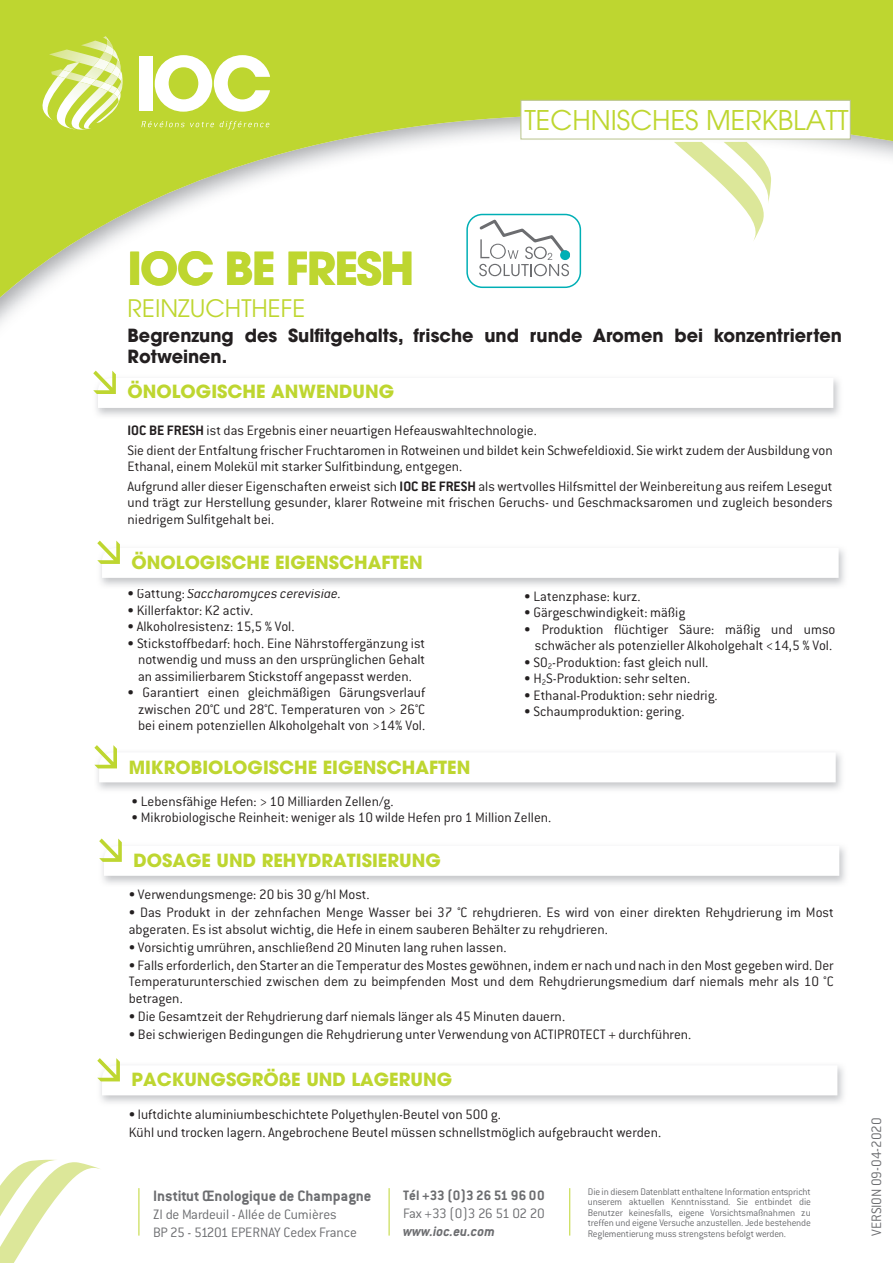
<style>
.page{position:relative;width:893px;height:1263px;background:#fff}
.page>*{position:absolute;margin:0;border:0;box-sizing:border-box;transform-origin:0 0}
.t1{font:700 45px "Avant Garde LT";letter-spacing:-.04em;color:#bed630}
.t2{font:27px "Avant Garde LT";color:#bed630}
.t3{font:24px "Avant Garde LT";color:#bed630}
.t4{font:700 18px "Avant Garde LT";color:#bed630}
.t5{font:700 18px/21.6px "Avant Garde LT";color:#231f20}
.t6{font:700 16.5px "Conduit ITC";color:#6c6d70}
.t7{font:300 15px/16.5px "Conduit ITC";color:#231f20}
.t8{font:300 15px/18px "Conduit ITC";letter-spacing:-.01em;color:#6c6d70}
.t9{font:italic 300 15px "Conduit ITC";color:#231f20}
.t10{font:700 15px "Conduit ITC";color:#6c6d70}
.t11{font:300 15px "Conduit ITC";letter-spacing:-.03em;color:#6c6d70}
.t12{font:italic 700 15px "Conduit ITC";color:#6c6d70}
.t13{font:300 10.5px/10.5px "Conduit ITC";letter-spacing:-.015em;color:#6c6d70;text-align:justify}
.s1{font-weight:700}
.s2{font-style:normal}
</style>
<div class="page">
<svg style="left:0;top:0;width:893px;height:324px"></svg>
<svg style="left:0;top:1160px;width:100px;height:103px"></svg>
<hr style="left:139px;top:1188px;width:1px;height:47px;background:#bed630">
<hr style="left:389px;top:1188px;width:1px;height:47px;background:#bed630">
<hr style="left:569px;top:1188px;width:1px;height:47px;background:#bed630">
<img style="left:49px;top:49px;width:6px;height:13px">
<img style="left:121px;top:75px;width:2px;height:54px">
<img style="left:113px;top:105px;width:8px;height:25px">
<img style="left:55px;top:36px;width:58px;height:94px">
<img style="left:93px;top:58px;width:6px;height:12px">
<img style="left:79px;top:76px;width:17px;height:9px">
<svg style="left:99px;top:36px;width:23px;height:69px;background:#dbe893"></svg>
<img style="left:39px;top:62px;width:40px;height:59px">
<svg style="left:58px;top:70px;width:13px;height:8px"></svg>
<svg style="left:141px;top:121px;width:73px;height:6px"></svg>
<svg style="left:220px;top:121px;width:49px;height:8px"></svg>
<div style="left:139px;top:56px;width:14px;height:55px;background:#fff"></div>
<svg style="left:155px;top:55px;width:115px;height:57px"></svg>
<img style="left:674px;top:142px;width:92px;height:100px">
<img style="left:724px;top:142px;width:47px;height:62px">
<svg style="left:93px;top:371px;width:740px;height:37px"></svg>
<svg style="left:99px;top:838px;width:740px;height:38px"></svg>
<svg style="left:97px;top:1058px;width:740px;height:37px"></svg>
<svg style="left:94px;top:745px;width:742px;height:37px"></svg>
<svg style="left:97px;top:541px;width:742px;height:37px"></svg>
<svg style="left:520px;top:98px;width:331px;height:42px"></svg>
<div style="left:466px;top:214px;width:115px;height:74px;border:2px solid #00afb5;border-radius:15px"></div>
<svg style="left:477px;top:217px;width:94px;height:59px"></svg>
<h2 class="t2" style="left:524px;top:104px;width:326px">TECHNISCHES MERKBLATT</h2>
<h1 class="t1" style="left:128px;top:239px;width:288px">IOC BE FRESH</h1>
<h3 class="t3" style="left:128px;top:294px;width:179px">REINZUCHTHEFE</h3>
<p class="t5" style="left:128px;top:324px;width:716px">Begrenzung des Sulfitgehalts, frische und runde Aromen bei konzentrierten<br>Rotweinen.</p>
<p class="t4" style="left:128px;top:380px;width:268px">ÖNOLOGISCHE ANWENDUNG</p>
<p class="t7" style="left:128px;top:421px;width:707px;line-height:19.5px"><span class="s1">IOC BE FRESH</span> ist das Ergebnis einer neuartigen Hefeauswahltechnologie.<br>Sie dient der Entfaltung frischer Fruchtaromen in Rotweinen und bildet kein Schwefeldioxid. Sie wirkt zudem der Ausbildung von</p>
<p class="t7" style="left:128px;top:457px;width:706px;line-height:19.5px">Ethanal, einem Molekül mit starker Sulfitbindung, entgegen.<br>Aufgrund aller dieser Eigenschaften erweist sich <span class="s1">IOC BE FRESH</span> als wertvolles Hilfsmittel der Weinbereitung aus reifem Lesegut</p>
<p class="t7" style="left:128px;top:494px;width:707px">und trägt zur Herstellung gesunder, klarer Rotweine mit frischen Geruchs- und Geschmacksaromen und zugleich besonders niedrigem Sulfitgehalt bei.</p>
<p class="t4" style="left:132px;top:551px;width:293px">ÖNOLOGISCHE EIGENSCHAFTEN</p>
<p class="t9" style="left:128px;top:585px;width:215px"><span class="s2">• Gattung:</span> Saccharomyces cerevisiae.</p>
<p class="t7" style="left:128px;top:602px;width:127px">• Killerfaktor: K2 activ.</p>
<p class="t7" style="left:128px;top:618px;width:168px">• Alkoholresistenz: 15,5 % Vol.</p>
<p class="t7" style="left:138px;top:635px;width:289px;text-align:justify;text-indent:-10px">• Stickstoffbedarf: hoch. Eine Nährstoffergänzung ist notwendig und muss an den ursprünglichen Gehalt an assimilierbarem Stickstoff angepasst werden.</p>
<p class="t7" style="left:138px;top:684px;width:289px;text-align:justify;text-indent:-10px">• Garantiert einen gleichmäßigen Gärungsverlauf zwischen 20°C und 28°C. Temperaturen von &gt; 26°C bei einem potenziellen Alkoholgehalt von &gt;14% Vol.</p>
<p class="t4" style="left:129px;top:755px;width:343px">MIKROBIOLOGISCHE EIGENSCHAFTEN</p>
<p class="t7" style="left:524px;top:588px;width:118px">• Latenzphase: kurz.</p>
<p class="t7" style="left:524px;top:604px;width:162px">• Gärgeschwindigkeit: mäßig</p>
<p class="t7" style="left:524px;top:621px;width:313px;text-align:center">• Produktion flüchtiger Säure: mäßig und umso schwächer als potenzieller Alkoholgehalt &lt;14,5 % Vol.</p>
<p class="t7" style="left:524px;top:654px;width:186px">• SO<sub>2</sub>-Produktion: fast gleich null.</p>
<p class="t7" style="left:524px;top:670px;width:168px">• H<sub>2</sub>S-Produktion: sehr selten.</p>
<p class="t7" style="left:524px;top:687px;width:195px">• Ethanal-Produktion: sehr niedrig.</p>
<p class="t7" style="left:524px;top:703px;width:162px">• Schaumproduktion: gering.</p>
<p class="t7" style="left:132px;top:793px;width:263px">• Lebensfähige Hefen: &gt; 10 Milliarden Zellen/g.</p>
<p class="t7" style="left:132px;top:809px;width:421px">• Mikrobiologische Reinheit: weniger als 10 wilde Hefen pro 1 Million Zellen.</p>
<p class="t4" style="left:133px;top:848px;width:309px">DOSAGE UND REHYDRATISIERUNG</p>
<p class="t7" style="left:129px;top:886px;width:243px">• Verwendungsmenge: 20 bis 30 g/hl Most.</p>
<p class="t7" style="left:129px;top:904px;width:707px">• Das Produkt in der zehnfachen Menge Wasser bei 37 °C rehydrieren. Es wird von einer direkten Rehydrierung im Most abgeraten. Es ist absolut wichtig, die Hefe in einem sauberen Behälter zu rehydrieren.</p>
<p class="t7" style="left:129px;top:939px;width:379px">• Vorsichtig umrühren, anschließend 20 Minuten lang ruhen lassen.</p>
<p class="t7" style="left:129px;top:957px;width:706px;text-align:justify">• Falls erforderlich, den Starter an die Temperatur des Mostes gewöhnen, indem er nach und nach in den Most gegeben wird. Der Temperaturunterschied zwischen dem zu beimpfenden Most und dem Rehydrierungsmedium darf niemals mehr als 10 °C betragen.</p>
<p class="t7" style="left:129px;top:1008px;width:438px">• Die Gesamtzeit der Rehydrierung darf niemals länger als 45 Minuten dauern.</p>
<p class="t7" style="left:129px;top:1026px;width:564px">• Bei schwierigen Bedingungen die Rehydrierung unter Verwendung von ACTIPROTECT + durchführen.</p>
<p class="t4" style="left:132px;top:1068px;width:322px">PACKUNGSGRÖßE UND LAGERUNG</p>
<p class="t7" style="left:129px;top:1105px;width:534px;line-height:18px">• luftdichte aluminiumbeschichtete Polyethylen-Beutel von 500 g.<br>Kühl und trocken lagern. Angebrochene Beutel müssen schnellstmöglich aufgebraucht werden.</p>
<p class="t6" style="left:153px;top:1186px;width:220px">Institut Œnologique de Champagne</p>
<p class="t8" style="left:153px;top:1205px;width:205px">ZI de Mardeuil - Allée de Cumières<br>BP 25 - 51201 EPERNAY Cedex France</p>
<p class="t10" style="left:403px;top:1186px;width:143px">Tél +33 (0)3 26 51 96 00</p>
<p class="t11" style="left:403px;top:1205px;width:143px">Fax +33 (0)3 26 51 02 20</p>
<p class="t12" style="left:403px;top:1222px;width:93px">www.ioc.eu.com</p>
<p class="t13" style="left:588px;top:1186px;width:224px">Die in diesem Datenblatt enthaltene Information entspricht unserem aktuellen Kenntnisstand. Sie entbindet die Benutzer keinesfalls, eigene Vorsichtsmaßnahmen zu treffen und eigene Versuche anzustellen. Jede bestehende Reglementierung muss strengstens befolgt werden.</p>
<p class="t8" style="left:867px;top:1235px;width:120px;rotate:-90deg">VERSION 09-04-2020</p>
</div>
